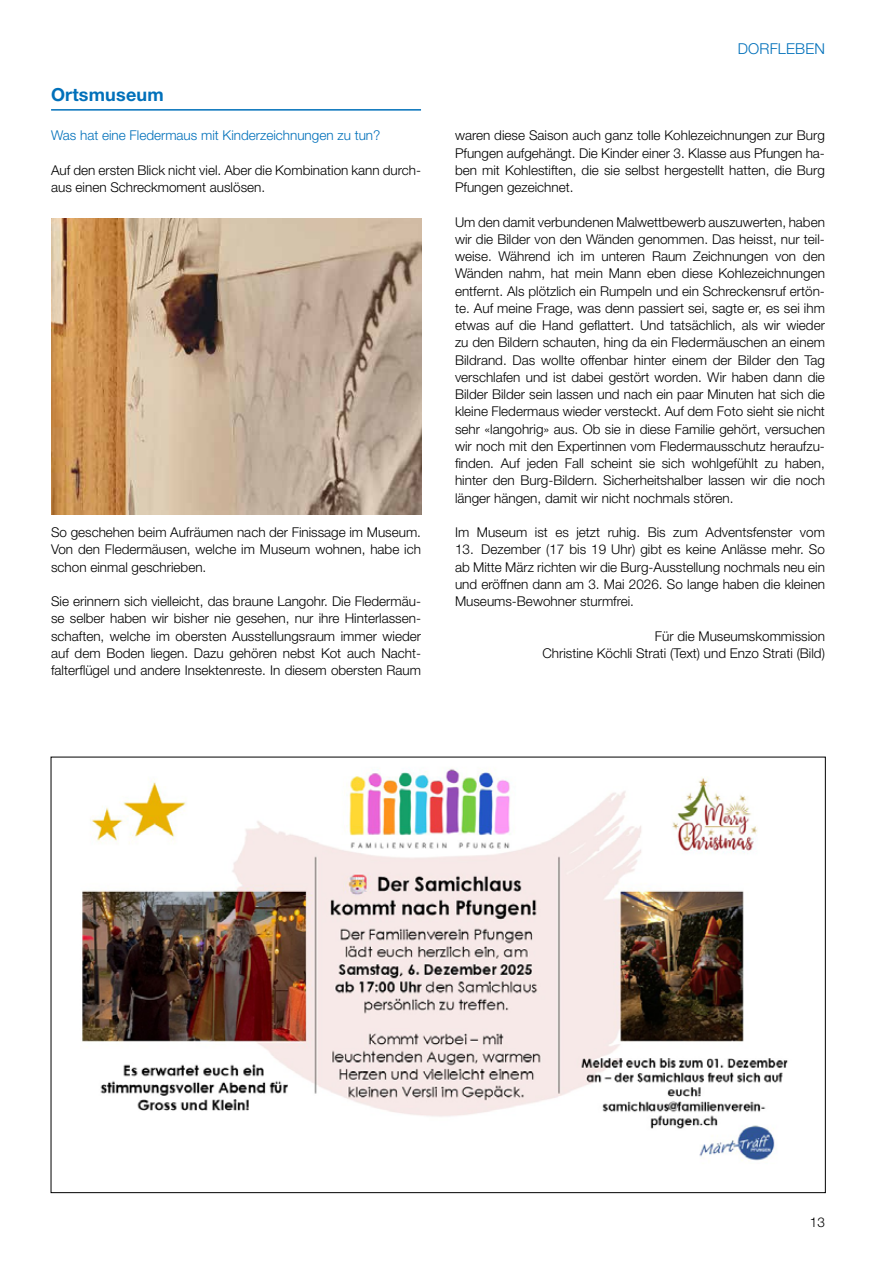
<style>
.page{position:relative;width:893px;height:1263px;background:#fff}
.page>*{position:absolute;margin:0;border:0;box-sizing:border-box;transform-origin:0 0}
.t1{font:700 18px "Helvetica Neue LT Pro";letter-spacing:.01em;color:#0070ba}
.t2{font:300 15px "Helvetica Neue LT Pro";letter-spacing:.01em;color:#0070ba}
.t3{font:300 13.5px/17.2px "Helvetica Neue LT Pro";color:#000;text-align:justify}
.t4{font:300 13.5px "Helvetica Neue LT Pro";color:#0070ba}
</style>
<div class="page">
<hr style="left:51px;top:109px;width:370px;height:2px;background:#0070ba">
<img style="left:51px;top:218px;width:370px;height:297px">
<img style="left:82px;top:769px;width:706px;height:392px">
<h1 class="t1" style="left:51px;top:84px;width:114px">Ortsmuseum</h1>
<p class="t4" style="left:51px;top:127px;width:331px">Was hat eine Fledermaus mit Kinderzeichnungen zu tun?</p>
<p class="t3" style="left:51px;top:161px;width:371px">Auf den ersten Blick nicht viel. Aber die Kombination kann durch&shy;aus einen Schreckmoment auslösen.</p>
<p class="t3" style="left:51px;top:523px;width:371px">So geschehen beim Aufräumen nach der Finissage im Museum.<br>Von den Fledermäusen, welche im Museum wohnen, habe ich schon einmal geschrieben.</p>
<p class="t3" style="left:51px;top:592px;width:371px">Sie erinnern sich vielleicht, das braune Langohr. Die Fledermäu&shy;se selber haben wir bisher nie gesehen, nur ihre Hinterlassen&shy;schaften, welche im obersten Ausstellungsraum immer wieder auf dem Boden liegen. Dazu gehören nebst Kot auch Nacht&shy;falterflügel und andere Insektenreste. In diesem obersten Raum</p>
<p class="t2" style="left:738px;top:40px;width:89px">DORFLEBEN</p>
<p class="t3" style="left:455px;top:127px;width:371px">waren diese Saison auch ganz tolle Kohlezeichnungen zur Burg Pfungen aufgehängt. Die Kinder einer 3. Klasse aus Pfungen ha&shy;ben mit Kohlestiften, die sie selbst hergestellt hatten, die Burg Pfungen gezeichnet.</p>
<p class="t3" style="left:455px;top:213px;width:371px;text-align:left">Um den damit verbundenen Malwettbewerb auszuwerten, haben wir die Bilder von den Wänden genommen. Das heisst, nur teil&shy;weise. Während ich im unteren Raum Zeichnungen von den Wänden nahm, hat mein Mann eben diese Kohlezeichnungen entfernt. Als plötzlich ein Rumpeln und ein Schreckensruf ertön&shy;te. Auf meine Frage, was denn passiert sei, sagte er, es sei ihm etwas auf die Hand geflattert. Und tatsächlich, als wir wieder zu den Bildern schauten, hing da ein Fledermäuschen an einem Bildrand. Das wollte offenbar hinter einem der Bilder den Tag verschlafen und ist dabei gestört worden. Wir haben dann die Bilder Bilder sein lassen und nach ein paar Minuten hat sich die kleine Fledermaus wieder versteckt. Auf dem Foto sieht sie nicht sehr «langohrig» aus. Ob sie in diese Familie gehört, versuchen wir noch mit den Expertinnen vom Fledermausschutz heraufzu&shy;finden. Auf jeden Fall scheint sie sich wohlgefühlt zu haben, hinter den Burg-Bildern. Sicherheitshalber lassen wir die noch länger hängen, damit wir nicht nochmals stören.</p>
<p class="t3" style="left:455px;top:523px;width:371px">Im Museum ist es jetzt ruhig. Bis zum Adventsfenster vom</p>
<p class="t3" style="left:455px;top:541px;width:371px">13. Dezember (17 bis 19 Uhr) gibt es keine Anlässe mehr. So ab Mitte März richten wir die Burg-Ausstellung nochmals neu ein und eröffnen dann am 3. Mai 2026. So lange haben die kleinen Museums-Bewohner sturmfrei.</p>
<p class="t3" style="left:542px;top:627px;width:284px;text-align:right">Für die Museumskommission<br>Christine Köchli Strati (Text) und Enzo Strati (Bild)</p>
<p class="t3" style="left:810px;top:1213px;width:17px">13</p>
</div>
